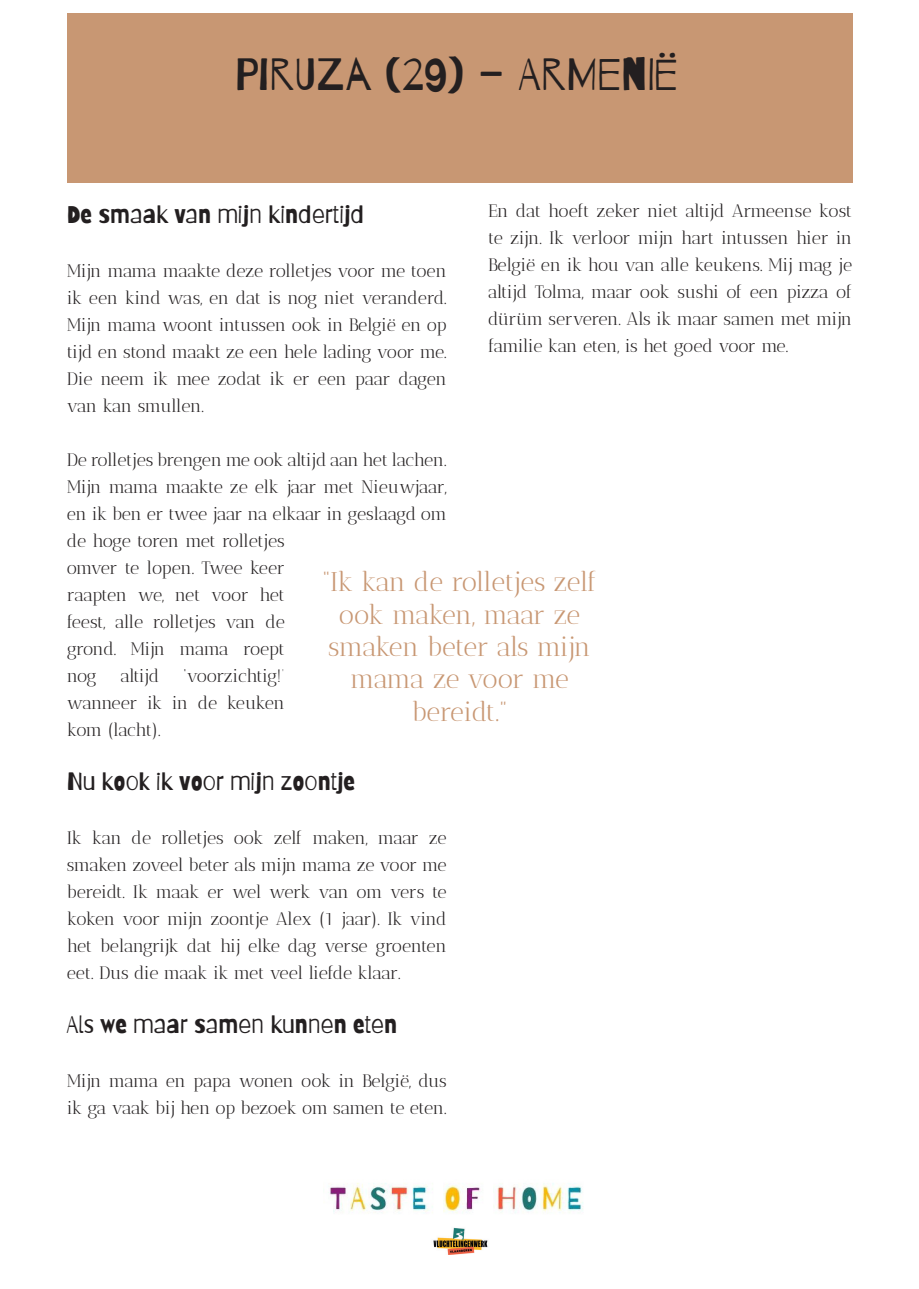
<style>
.page{position:relative;width:919px;height:1289px;background:#fff}
.page>*{position:absolute;margin:0;border:0;box-sizing:border-box;transform-origin:0 0}
.t1{font:45px "Barrio";color:#231f20}
.t2{font:27px/32.4px "Antic Didone";letter-spacing:-.04em;color:#c89773;text-align:center}
.t3{font:24px "Barriecito";color:#231f20}
.t4{font:18px/27px "Antic Didone";letter-spacing:-.04em;color:#231f20;text-align:justify}
</style>
<div class="page">
<div style="left:67px;top:14px;width:785px;height:168px;background:#c89773"></div>
<img style="left:328px;top:1183px;width:255px;height:30px">
<img style="left:433px;top:1227px;width:55px;height:27px">
<p class="t1" style="left:235px;top:51px;width:445px">PIRUZA (29) – ARMENIË</p>
<p class="t3" style="left:67px;top:198px;width:299px">De smaak van mijn kindertijd</p>
<p class="t4" style="left:67px;top:257px;width:381px">Mijn mama maakte deze rolletjes voor me toen ik een kind was, en dat is nog niet veranderd.<br>Mijn mama woont intussen ook in België en op tijd en stond maakt ze een hele lading voor me.<br>Die neem ik mee zodat ik er een paar dagen van kan smullen.</p>
<p class="t4" style="left:488px;top:197px;width:365px">En dat hoeft zeker niet altijd Armeense kost te zijn. Ik verloor mijn hart intussen hier in België en ik hou van alle keukens. Mij mag je altijd Tolma, maar ook sushi of een pizza of dürüm serveren. Als ik maar samen met mijn familie kan eten, is het goed voor me.</p>
<p class="t4" style="left:67px;top:446px;width:381px;text-align:left">De rolletjes brengen me ook altijd aan het lachen.<br>Mijn mama maakte ze elk jaar met Nieuwjaar, en ik ben er twee jaar na elkaar in geslaagd om de hoge toren met rolletjes<br>omver te lopen. Twee keer<br>raapten we, net voor het<br>feest, alle rolletjes van de<br>grond. Mijn mama roept<br>nog</p>
<p class="t2" style="left:322px;top:565px;width:276px">“Ik kan de rolletjes zelf ook maken, maar ze smaken beter als mijn mama ze voor me bereidt.”</p>
<p class="t4" style="left:67px;top:662px;width:219px;text-indent:116px">‘voorzichtig!’ wanneer ik in de keuken kom (lacht).</p>
<p class="t3" style="left:67px;top:765px;width:290px">Nu kook ik voor mijn zoontje</p>
<p class="t4" style="left:67px;top:824px;width:381px">Ik kan de rolletjes ook zelf maken, maar ze smaken zoveel beter als mijn mama ze voor me bereidt. Ik maak er wel werk van om vers te koken voor mijn zoontje Alex (1 jaar). Ik vind het belangrijk dat hij elke dag verse groenten eet. Dus die maak ik met veel liefde klaar.</p>
<p class="t3" style="left:67px;top:1008px;width:332px">Als we maar samen kunnen eten</p>
<p class="t4" style="left:67px;top:1067px;width:381px">Mijn mama en papa wonen ook in België, dus ik ga vaak bij hen op bezoek om samen te eten.</p>
<p class="t4" style="left:120px;top:662px;width:40px">altijd</p>
</div>
